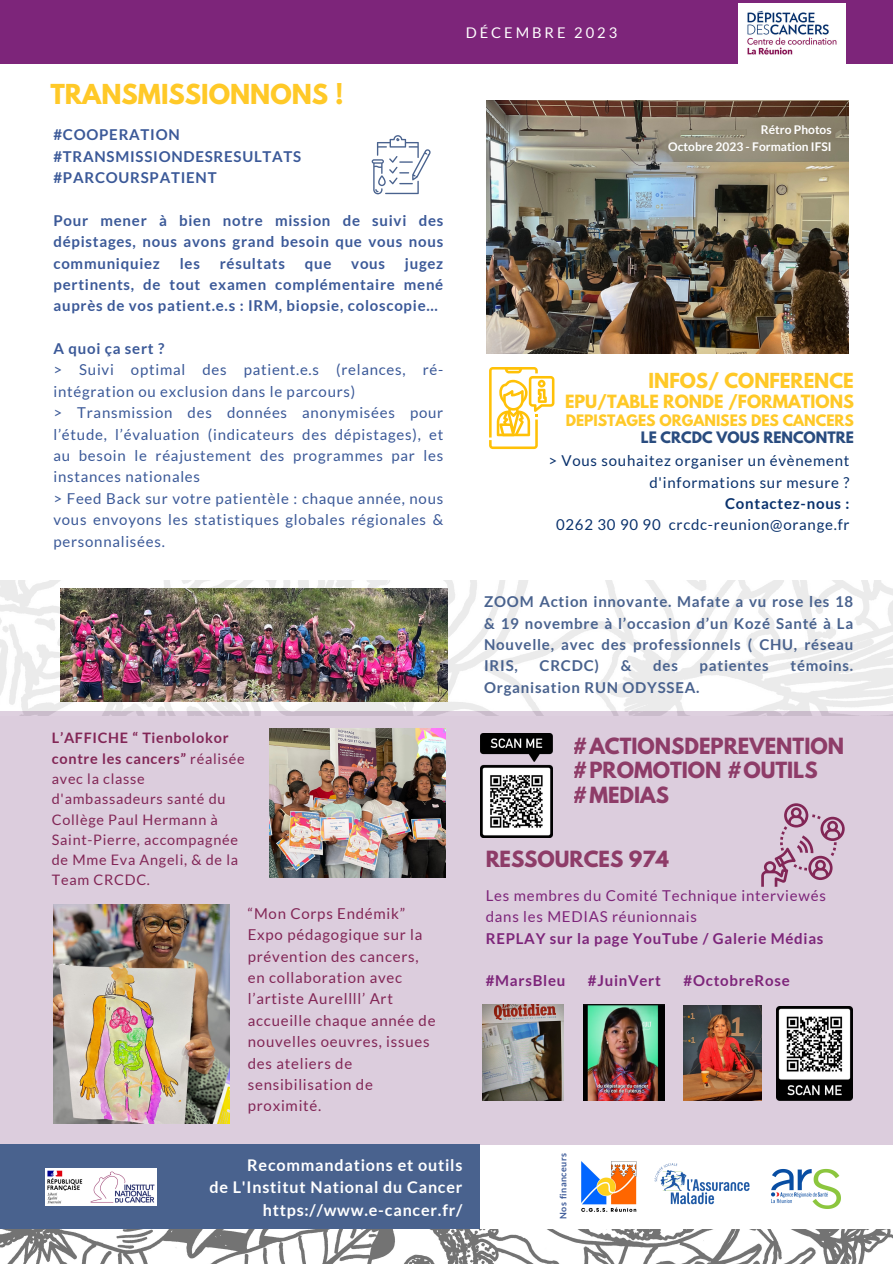
<style>
.page{position:relative;width:893px;height:1264px;background:#fff}
.page>*{position:absolute;margin:0;border:0;box-sizing:border-box;transform-origin:0 0}
.t1{font:700 24.3px "League Spartan";color:#ffc107}
.t2{font:700 19.8px/24.8px "League Spartan";color:#822656}
.t3{font:700 18.3px "League Spartan";color:#ffc107}
.t4{font:700 16.2px/22.5px "Lato";letter-spacing:.05em;color:#fff;text-align:right}
.t5{font:700 16.2px "League Spartan";color:#ffc107}
.t6{font:15px/21.3px "Lato";letter-spacing:.05em;color:#3b5998}
.t7{font:700 15px/21.3px "Lato";letter-spacing:.05em;color:#3b5998;text-align:justify}
.t8{font:15px/21.3px "Lato";letter-spacing:.05em;color:#822656}
.t9{font:700 15px/21.3px "Lato";letter-spacing:.05em;color:#49628e;text-align:justify}
.t10{font:15px/21.3px "Lato";letter-spacing:.05em;color:#09316c;text-align:right}
.t11{font:15px/21.3px "Lato";letter-spacing:.05em;color:#7d257a}
.t12{font:700 15px "Lato";letter-spacing:.05em;color:#7d257a}
.t13{font:14.7px "Lato";letter-spacing:.2em;color:#fff}
.t14{font:14.4px/20.2px "Lato";letter-spacing:.05em;color:#822656}
.t15{font:700 13.95px "League Spartan";color:#ffc107}
.t16{font:700 13.95px "League Spartan";color:#09316c}
.t17{font:700 12px "Lato";color:#fff}
.t18{font:700 9px "Lato";letter-spacing:.05em;color:#3b5998}
.s1{font-weight:700}
</style>
<div class="page">
<div style="left:0;top:711px;width:892px;height:433px;background:#dccddd"></div>
<img style="left:0;top:580px;width:892px;height:135px">
<svg style="left:489px;top:367px;width:65px;height:82px"></svg>
<svg style="left:371px;top:135px;width:59px;height:59px"></svg>
<div style="left:0;top:1144px;width:480px;height:85px;background:#49628e"></div>
<img style="left:46px;top:1168px;width:110px;height:37px">
<img style="left:0;top:1229px;width:892px;height:34px">
<img style="left:583px;top:1004px;width:81px;height:96px">
<img style="left:683px;top:1005px;width:78px;height:95px">
<img style="left:486px;top:100px;width:362px;height:253px">
<img style="left:269px;top:728px;width:176px;height:149px">
<div style="left:0;top:0;width:892px;height:63px;background:#7d257a"></div>
<img style="left:738px;top:4px;width:107px;height:59px">
<img style="left:581px;top:1161px;width:56px;height:51px">
<img style="left:771px;top:1168px;width:70px;height:41px">
<img style="left:654px;top:1163px;width:96px;height:42px">
<img style="left:776px;top:1006px;width:76px;height:94px">
<svg style="left:761px;top:803px;width:83px;height:83px"></svg>
<img style="left:482px;top:1004px;width:81px;height:96px">
<img style="left:60px;top:588px;width:387px;height:114px">
<img style="left:53px;top:904px;width:176px;height:219px">
<img style="left:480px;top:733px;width:72px;height:104px">
<h1 class="t1" style="left:50px;top:82px;width:294px">TRANSMISSIONNONS !</h1>
<p class="t7" style="left:53px;top:124px;width:249px;text-align:left">#COOPERATION #TRANSMISSIONDESRESULTATS #PARCOURSPATIENT</p>
<h5 class="t7" style="left:53px;top:209px;width:391px">Pour mener à bien notre mission de suivi des dépistages, nous avons grand besoin que vous nous communiquiez</h5>
<h5 class="t7" style="left:180px;top:252px;width:22px">les</h5>
<h5 class="t7" style="left:220px;top:252px;width:67px">résultats</h5>
<h5 class="t7" style="left:305px;top:252px;width:28px">que</h5>
<h5 class="t7" style="left:351px;top:252px;width:35px">vous</h5>
<h5 class="t7" style="left:53px;top:252px;width:391px;text-indent:351px">jugez pertinents, de tout examen complémentaire mené auprès de vos patient.e.s : IRM, biopsie, coloscopie…</h5>
<p class="t6" style="left:53px;top:337px;width:391px"><span class="s1">A quoi ça sert ?<br></span>&gt; Suivi optimal des patient.e.s (relances, ré&shy;intégration ou exclusion dans le parcours)<br>&gt; Transmission des données anonymisées pour l’étude, l’évaluation (indicateurs des dépistages), et au besoin le réajustement des programmes par les instances nationales<br>&gt; Feed Back sur votre patientèle : chaque année, nous vous envoyons les statistiques globales régionales &amp; personnalisées.</p>
<p class="t14" style="left:52px;top:727px;width:194px"><span class="s1">L’AFFICHE “ Tienbolokor contre les cancers”</span> réalisée avec la classe d'ambassadeurs santé du<br>Collège Paul Hermann à<br>Saint-Pierre, accompagnée de Mme Eva Angeli, &amp; de la<br>Team CRCDC.</p>
<h2 class="t8" style="left:248px;top:902px;width:189px">“Mon Corps Endémik”<br>Expo pédagogique sur la prévention des cancers, en collaboration avec l’artiste Aurellll’ Art accueille chaque année de nouvelles oeuvres, issues des ateliers de sensibilisation de proximité.</h2>
<h1 class="t13" style="left:524px;top:20px;width:160px">SEPTEMBRE 2021</h1>
<p class="t13" style="left:465px;top:23px;width:101px">DÉCEMBRE</p>
<p class="t13" style="left:574px;top:23px;width:44px">2023</p>
<p class="t17" style="left:760px;top:122px;width:72px">Rétro Photos</p>
<p class="t17" style="left:668px;top:139px;width:165px">Octobre 2023 - Formation IFSI</p>
<p class="t3" style="left:648px;top:371px;width:207px">INFOS/ CONFERENCE</p>
<p class="t5" style="left:565px;top:393px;width:290px">EPU/TABLE RONDE /FORMATIONS</p>
<p class="t15" style="left:565px;top:413px;width:289px">DEPISTAGES ORGANISES DES CANCERS</p>
<p class="t16" style="left:640px;top:430px;width:215px">LE CRCDC VOUS RENCONTRE</p>
<p class="t10" style="left:548px;top:450px;width:302px">&gt; Vous souhaitez organiser un évènement d'informations sur mesure ?<br><span class="s1">Contactez-nous :<br></span>0262 30 90 90 crcdc-reunion@orange.fr</p>
<p class="t9" style="left:484px;top:590px;width:370px">ZOOM Action innovante. Mafate a vu rose les 18 &amp; 19 novembre à l’occasion d’un Kozé Santé à La Nouvelle, avec des professionnels ( CHU, réseau IRIS,</p>
<p class="t9" style="left:539px;top:654px;width:61px">CRCDC)</p>
<p class="t9" style="left:620px;top:654px;width:12px">&amp;</p>
<p class="t9" style="left:653px;top:654px;width:26px">des</p>
<p class="t9" style="left:699px;top:654px;width:71px">patientes</p>
<p class="t9" style="left:790px;top:654px;width:64px">témoins.</p>
<p class="t9" style="left:484px;top:676px;width:217px">Organisation RUN ODYSSEA.</p>
<h2 class="t2" style="left:573px;top:735px;width:272px">#ACTIONSDEPREVENTION #PROMOTION #OUTILS #MEDIAS</h2>
<h2 class="t2" style="left:485px;top:849px;width:185px">RESSOURCES 974</h2>
<p class="t11" style="left:485px;top:884px;width:341px">Les membres du Comité Technique interviewés dans les MEDIAS réunionnais<br><span class="s1">REPLAY sur la page YouTube / Galerie Médias</span></p>
<p class="t12" style="left:485px;top:971px;width:81px">#MarsBleu</p>
<p class="t12" style="left:588px;top:971px;width:74px">#JuinVert</p>
<p class="t12" style="left:683px;top:971px;width:108px">#OctobreRose</p>
<p class="t4" style="left:209px;top:1153px;width:254px">Recommandations et outils<br>de L'Institut National du Cancer https://www.e-cancer.fr/</p>
<p class="t18" style="left:557px;top:1218px;width:67px;rotate:-90deg">Nos financeurs</p>
</div>
